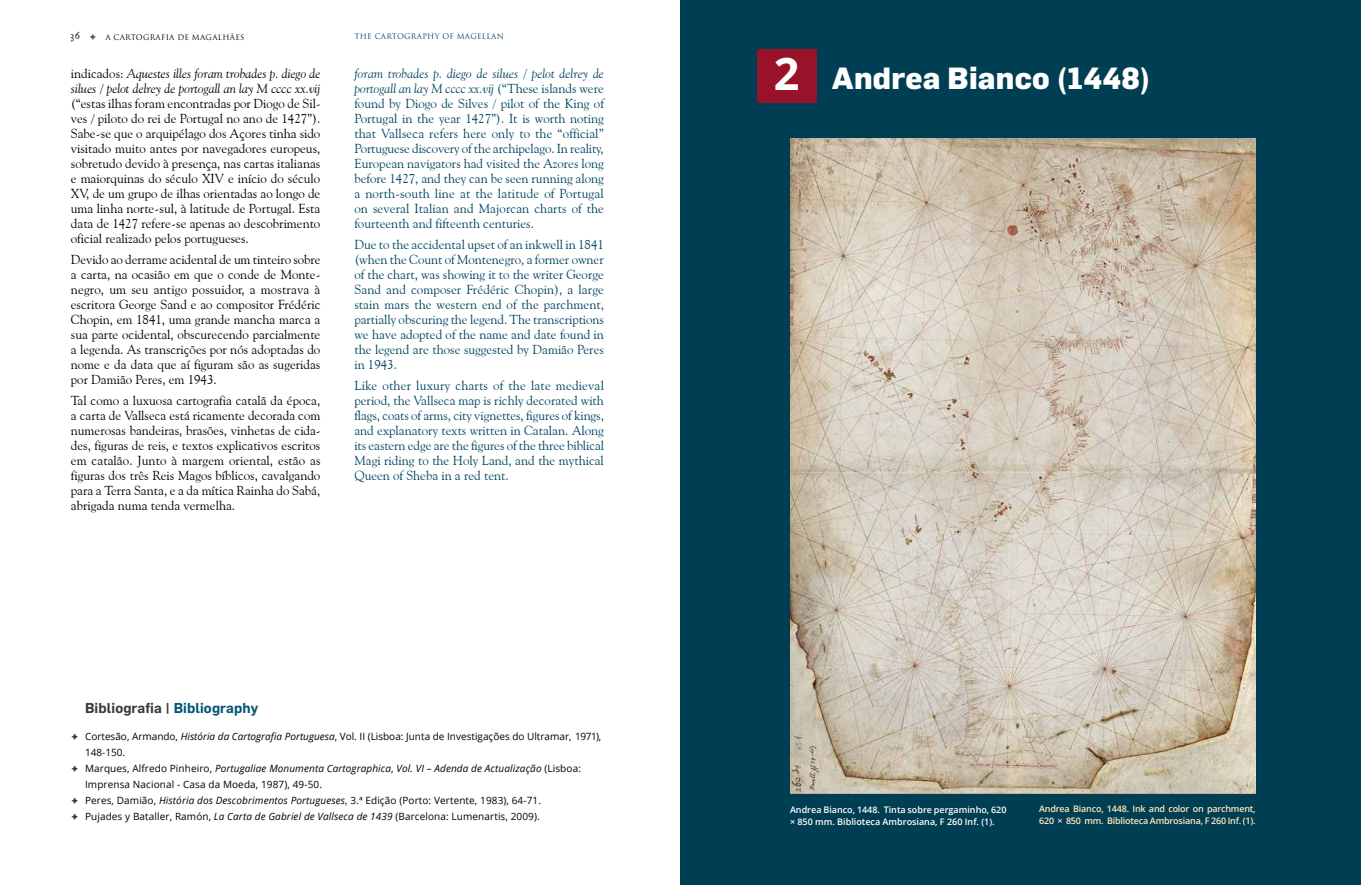
<style>
.page{position:relative;width:1361px;height:885px;background:#fff}
.page>*{position:absolute;margin:0;border:0;box-sizing:border-box;transform-origin:0 0}
.t1{font:700 45px "Open Sans";color:#fff}
.t2{font:800 30px "Flama";letter-spacing:.01em;color:#fff}
.t3{font:600 14px "Flama";letter-spacing:.01em;color:#3a3a39}
.t4{font:13px/15px "Goudy Old Style BT";color:#000;text-align:justify}
.t5{font:13px/15px "Goudy Old Style BT";color:#004461;text-align:justify}
.t6{font:italic 13px/15px "Goudy Old Style BT";color:#000}
.t7{font:10px/16px "Open Sans";letter-spacing:.01em;color:#000}
.t8{font:600 9px/12px "Open Sans";letter-spacing:-.02em;color:#ffe8c0}
.t9{font:600 9px/12px "Open Sans";color:#fff}
.t10{font:7.5px "Trajan";letter-spacing:.03em;color:#000}
.t11{font:7.5px "Trajan";letter-spacing:.03em;color:#004461}
.s1{color:#565655}
.s2{font-style:normal}
.s3{font-style:italic}
.s4{color:#005473}
.s5{color:#3a3a39}
</style>
<div class="page">
<div style="left:680px;top:0;width:681px;height:884px;background:#003e53"></div>
<div style="left:757px;top:49px;width:59px;height:54px;background:#9a122a"></div>
<img style="left:790px;top:139px;width:465px;height:654px">
<p class="t10" style="left:71px;top:32px;width:175px"><sup>36</sup> <span class="s1">➔</span> A CARTOGRAFIA DE MAGALHÃES</p>
<p class="t11" style="left:354px;top:31px;width:151px">THE CARTOGRAPHY OF MAGELLAN</p>
<p class="t6" style="left:71px;top:66px;width:251px"><span class="s2">indicados:</span> Aquestes illes foram trobades p. diego de silues / pelot delrey de portogall an lay M cccc xx.vij</p>
<p class="t4" style="left:71px;top:96px;width:251px">(“estas ilhas foram encontradas por Diogo de Sil&shy;ves / piloto do rei de Portugal no ano de 1427”).<br>Sabe-se que o arquipélago dos Açores tinha sido visitado muito antes por navegadores europeus, sobretudo devido à presença, nas cartas italianas e maiorquinas do século XIV e início do século XV, de um grupo de ilhas orientadas ao longo de uma linha norte-sul, à latitude de Portugal. Esta data de 1427 refere-se apenas ao descobrimento oficial realizado pelos portugueses.</p>
<p class="t4" style="left:71px;top:251px;width:251px">Devido ao derrame acidental de um tinteiro sobre a carta, na ocasião em que o conde de Monte&shy;negro, um seu antigo possuidor, a mostrava à escritora George Sand e ao compositor Frédéric Chopin, em 1841, uma grande mancha marca a sua parte ocidental, obscurecendo parcialmente a legenda. As transcrições por nós adoptadas do nome e da data que aí figuram são as sugeridas por Damião Peres, em 1943.</p>
<p class="t4" style="left:71px;top:392px;width:251px">Tal como a luxuosa cartografia catalã da época, a carta de Vallseca está ricamente decorada com numerosas bandeiras, brasões, vinhetas de cida&shy;des, figuras de reis, e textos explicativos escritos em catalão. Junto à margem oriental, estão as figuras dos três Reis Magos bíblicos, cavalgando para a Terra Santa, e a da mítica Rainha do Sabá, abrigada numa tenda vermelha.</p>
<p class="t5" style="left:354px;top:66px;width:251px"><span class="s3">foram trobades p. diego de silues / pelot delrey de portogall an lay M cccc xx.vij</span> (“These islands were found by Diogo de Silves / pilot of the King of Portugal in the year 1427”). It is worth noting that Vallseca refers here only to the “official” Portuguese discovery of the archipelago. In reality, European navigators had visited the Azores long before 1427, and they can be seen running along a north-south line at the latitude of Portugal on several Italian and Majorcan charts of the fourteenth and fifteenth centuries.</p>
<p class="t5" style="left:354px;top:236px;width:251px">Due to the accidental upset of an inkwell in 1841 (when the Count of Montenegro, a former owner of the chart, was showing it to the writer George Sand and composer Frédéric Chopin), a large stain mars the western end of the parchment, partially obscuring the legend. The transcriptions we have adopted of the name and date found in the legend are those suggested by Damião Peres in 1943.</p>
<p class="t5" style="left:354px;top:377px;width:251px">Like other luxury charts of the late medieval period, the Vallseca map is richly decorated with flags, coats of arms, city vignettes, figures of kings, and explanatory texts written in Catalan. Along its eastern edge are the figures of the three biblical Magi riding to the Holy Land, and the mythical Queen of Sheba in a red tent.</p>
<p class="t3" style="left:85px;top:697px;width:175px">Bibliografia | <span class="s4">Bibliography</span></p>
<p class="t7" style="left:85px;top:727px;width:518px;text-indent:-14px"><span class="s5">➔</span> Cortesão, Armando, <span class="s3">História da Cartografia Portuguesa</span>, Vol. II (Lisboa: Junta de Investigações do Ultramar, 1971),<br>148-150.</p>
<p class="t7" style="left:85px;top:759px;width:497px;text-indent:-14px"><span class="s5">➔</span> Marques, Alfredo Pinheiro, <span class="s3">Portugaliae Monumenta Cartographica</span>, <span class="s3">Vol. VI – Adenda de Actualização</span> (Lisboa:<br>Imprensa Nacional - Casa da Moeda, 1987), 49-50.</p>
<p class="t7" style="left:71px;top:791px;width:472px"><span class="s5">➔</span> Peres, Damião, <span class="s3">História dos Descobrimentos Portugueses</span>, 3.ª Edição (Porto: Vertente, 1983), 64-71.</p>
<p class="t7" style="left:71px;top:807px;width:470px"><span class="s5">➔</span> Pujades y Bataller, Ramón, <span class="s3">La Carta de Gabriel de Vallseca de 1439</span> (Barcelona: Lumenartis, 2009).</p>
<h1 class="t1" style="left:774px;top:42px;width:27px">2</h1>
<h2 class="t2" style="left:832px;top:56px;width:320px">Andrea Bianco (1448)</h2>
<p class="t9" style="left:790px;top:803px;width:218px">Andrea Bianco, 1448. Tinta sobre pergaminho, 620 × 850 mm. Biblioteca Ambrosiana, F 260 Inf. (1).</p>
<p class="t8" style="left:1039px;top:802px;width:218px">Andrea Bianco, 1448. Ink and color on parchment,<br>620 × 850 mm. Biblioteca Ambrosiana, F 260 Inf. (1).</p>
</div>
